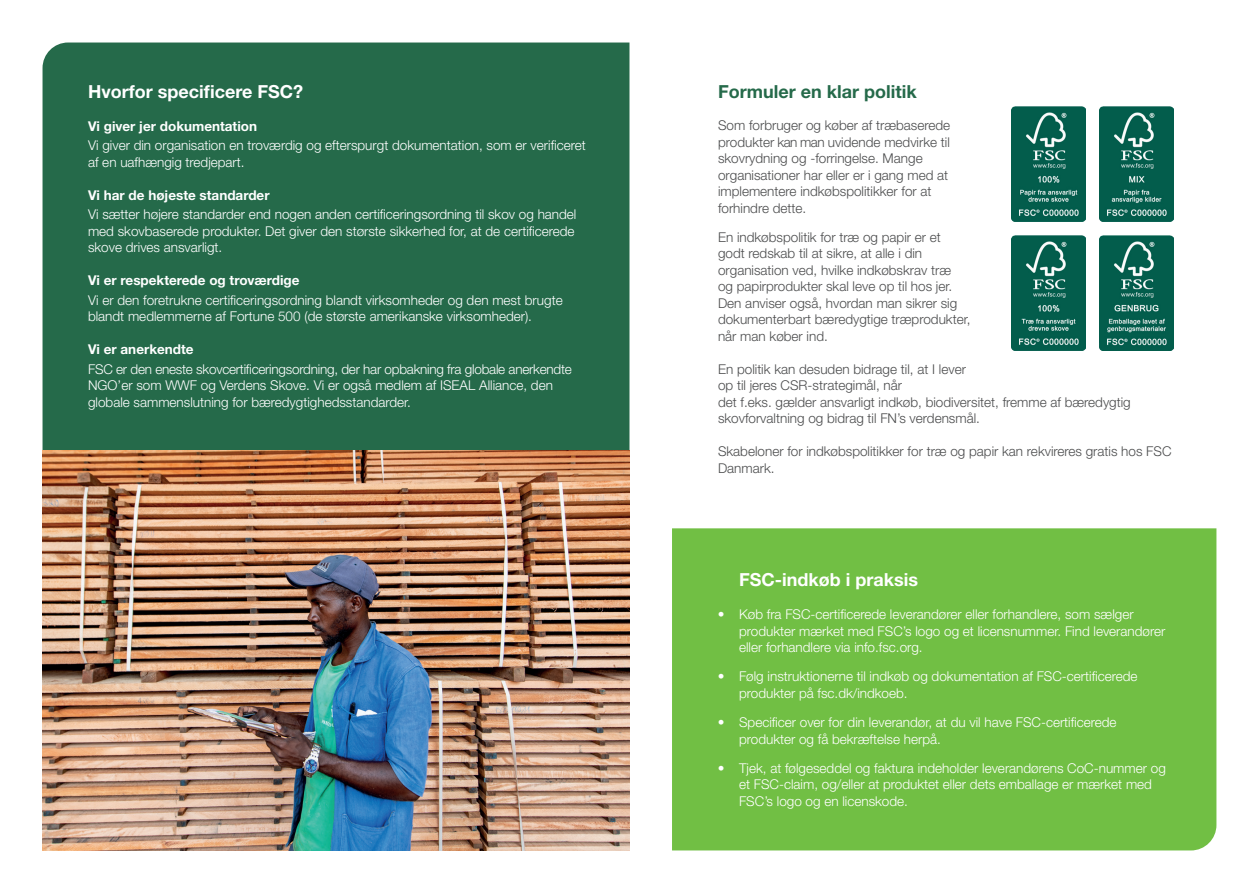
<style>
.page{position:relative;width:1259px;height:893px;background:#fff}
.page>*{position:absolute;margin:0;border:0;box-sizing:border-box;transform-origin:0 0}
.t1{font:700 18px "Helvetica Neue LT Std";color:#fff}
.t2{font:700 18px "Helvetica Neue LT Std";color:#256a4a}
.t3{font:300 13.5px/16.5px "Helvetica Neue LT Std";color:#fff}
.t4{font:300 13.5px/16.5px "Helvetica Neue LT Std";color:#4b4c4d}
.t5{font:700 13.5px "Helvetica Neue LT Std";color:#fff}
</style>
<div class="page">
<div style="left:672px;top:528px;width:544px;height:322px;background:#71bf44"></div>
<div style="left:43px;top:43px;width:586px;height:407px;background:#256a4a"></div>
<img style="left:43px;top:450px;width:586px;height:400px">
<img style="left:1011px;top:106px;width:74px;height:116px">
<img style="left:1100px;top:106px;width:74px;height:116px">
<img style="left:1011px;top:235px;width:74px;height:116px">
<img style="left:1100px;top:235px;width:74px;height:116px">
<h1 class="t1" style="left:88px;top:80px;width:217px">Hvorfor specificere FSC?</h1>
<p class="t5" style="left:88px;top:118px;width:170px">Vi giver jer dokumentation</p>
<p class="t3" style="left:88px;top:137px;width:499px">Vi giver din organisation en troværdig og efterspurgt dokumentation, som er verificeret af en uafhængig tredjepart.</p>
<p class="t5" style="left:88px;top:187px;width:183px">Vi har de højeste standarder</p>
<p class="t3" style="left:88px;top:206px;width:490px">Vi sætter højere standarder end nogen anden certificeringsordning til skov og handel med skovbaserede produkter. Det giver den største sikkerhed for, at de certificerede skove drives ansvarligt.</p>
<p class="t5" style="left:88px;top:272px;width:213px">Vi er respekterede og troværdige</p>
<p class="t3" style="left:88px;top:292px;width:476px">Vi er den foretrukne certificeringsordning blandt virksomheder og den mest brugte blandt medlemmerne af Fortune 500 (de største amerikanske virksomheder).</p>
<p class="t5" style="left:88px;top:341px;width:107px">Vi er anerkendte</p>
<p class="t3" style="left:88px;top:361px;width:485px">FSC er den eneste skovcertificeringsordning, der har opbakning fra globale anerkendte<br>NGO’er som WWF og Verdens Skove. Vi er også medlem af ISEAL Alliance, den globale sammenslutning for bæredygtighedsstandarder.</p>
<h1 class="t2" style="left:718px;top:80px;width:200px">Formuler en klar politik</h1>
<p class="t4" style="left:718px;top:117px;width:234px">Som forbruger og køber af træbaserede produkter kan man uvidende medvirke til skovrydning og -forringelse. Mange organisationer har eller er i gang med at implementere indkøbspolitikker for at forhindre dette.</p>
<p class="t4" style="left:718px;top:229px;width:254px">En indkøbspolitik for træ og papir er et godt redskab til at sikre, at alle i din organisation ved, hvilke indkøbskrav træ<br>og papirprodukter skal leve op til hos jer.<br>Den anviser også, hvordan man sikrer sig dokumenterbart bæredygtige træprodukter, når man køber ind.</p>
<p class="t4" style="left:718px;top:361px;width:414px">En politik kan desuden bidrage til, at I lever<br>op til jeres CSR-strategimål, når<br>det f.eks. gælder ansvarligt indkøb, biodiversitet, fremme af bæredygtig skovforvaltning og bidrag til FN’s verdensmål.</p>
<p class="t4" style="left:718px;top:443px;width:455px">Skabeloner for indkøbspolitikker for træ og papir kan rekvireres gratis hos FSC<br>Danmark.</p>
<h1 class="t1" style="left:739px;top:568px;width:180px">FSC-indkøb i praksis</h1>
<p class="t3" style="left:739px;top:606px;width:428px;text-indent:-21px">• Køb fra FSC-certificerede leverandører eller forhandlere, som sælger produkter mærket med FSC’s logo og et licensnummer. Find leverandører eller forhandlere via info.fsc.org.</p>
<p class="t3" style="left:739px;top:668px;width:400px;text-indent:-21px">• Følg instruktionerne til indkøb og dokumentation af FSC-certificerede produkter på fsc.dk/indkoeb.</p>
<p class="t3" style="left:739px;top:714px;width:379px;text-indent:-21px">• Specificer over for din leverandør, at du vil have FSC-certificerede produkter og få bekræftelse herpå.</p>
<p class="t3" style="left:739px;top:760px;width:428px;text-indent:-21px">• Tjek, at følgeseddel og faktura indeholder leverandørens CoC-nummer og et FSC-claim, og/eller at produktet eller dets emballage er mærket med<br>FSC’s logo og en licenskode.</p>
</div>
